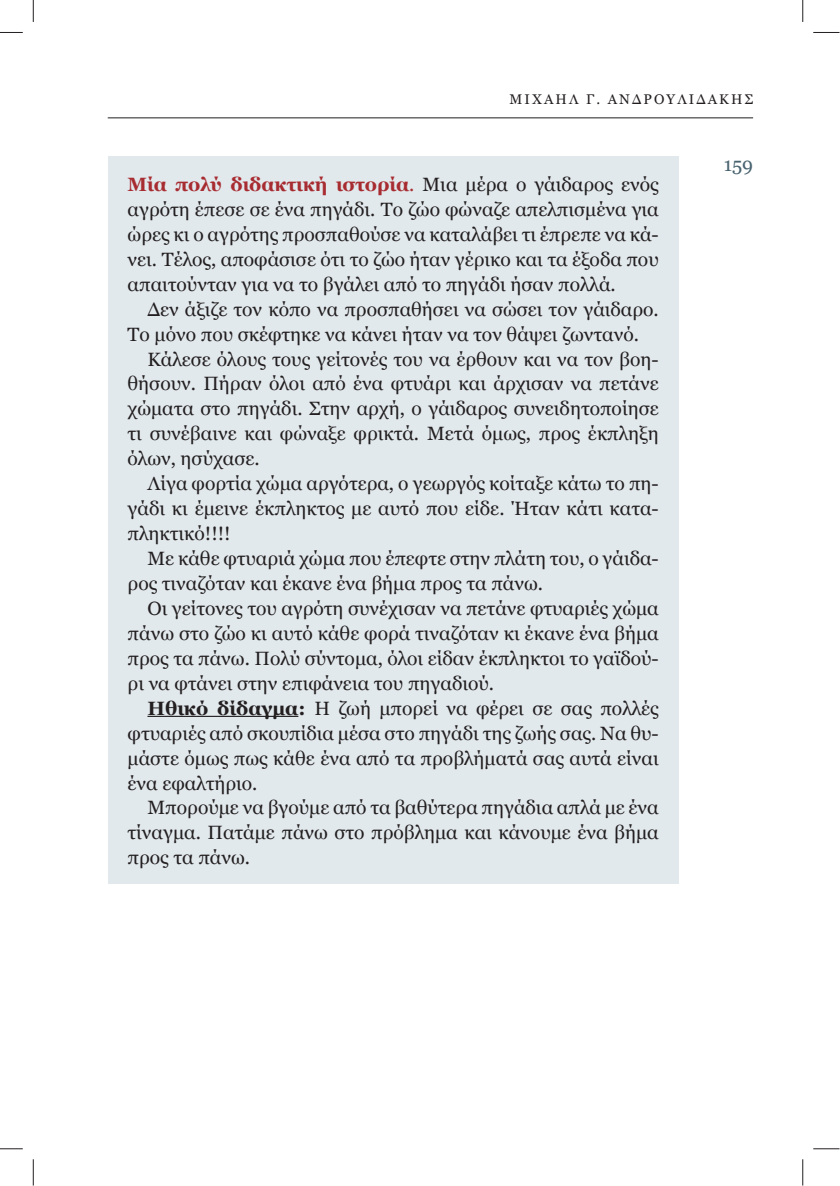
<style>
.page{position:relative;width:840px;height:1186px;background:#fff}
.page>*{position:absolute;margin:0;border:0;box-sizing:border-box;transform-origin:0 0}
.t1{font:19.25px/25px "Georgia";color:#231f20;text-align:justify}
.t2{font:19.25px "Georgia";color:#47626f}
.t3{font:14px "Georgia";letter-spacing:.15em;color:#231f20}
.s1{font-weight:700;color:#a72c31}
.s2{color:#a72c31}
.s3{font-weight:700}
</style>
<div class="page">
<hr style="left:108px;top:118px;width:645px;height:1px;background:#231f20">
<div style="left:108px;top:156px;width:570px;height:728px;background:#e2e9ed"></div>
<hr style="left:147px;top:716px;width:151px;height:1px;background:#231f20">
<svg style="left:0;top:32px;width:23px;height:1px"></svg>
<svg style="left:813px;top:32px;width:26px;height:1px"></svg>
<svg style="left:0;top:1148px;width:23px;height:1px"></svg>
<svg style="left:813px;top:1148px;width:26px;height:1px"></svg>
<svg style="left:33px;top:0;width:1px;height:22px"></svg>
<svg style="left:33px;top:1159px;width:1px;height:26px"></svg>
<svg style="left:802px;top:0;width:1px;height:22px"></svg>
<svg style="left:802px;top:1159px;width:1px;height:26px"></svg>
<p class="t3" style="left:509px;top:91px;width:245px">ΜΙΧΑΗΛ Γ. ΑΝΔΡΟΥΛΙΔΑΚΗΣ</p>
<p class="t1" style="left:128px;top:172px;width:532px"><span class="s1">Μία πολύ διδακτική ιστορία</span><span class="s2">.</span> Μια μέρα o γάιδαρος ενός αγρότη έπεσε σε ένα πηγάδι. Το ζώο φώναζε απελπισμένα για ώρες κι ο αγρότης προσπαθούσε να καταλάβει τι έπρεπε να κά&shy;νει. Τέλος, αποφάσισε ότι το ζώο ήταν γέρικο και τα έξοδα που απαιτούνταν για να το βγάλει από το πηγάδι ήσαν πολλά.</p>
<p class="t1" style="left:128px;top:296px;width:532px;text-indent:20px">Δεν άξιζε τον κόπο να προσπαθήσει να σώσει τον γάιδαρο.<br>Το μόνο που σκέφτηκε να κάνει ήταν να τον θάψει ζωντανό.</p>
<p class="t1" style="left:128px;top:346px;width:532px;text-indent:20px">Κάλεσε όλους τους γείτονές του να έρθουν και να τον βοη&shy;θήσουν. Πήραν όλοι από ένα φτυάρι και άρχισαν να πετάνε χώματα στο πηγάδι. Στην αρχή, ο γάιδαρος συνειδητοποίησε τι συνέβαινε και φώναξε φρικτά. Μετά όμως, προς έκπληξη όλων, ησύχασε.</p>
<p class="t1" style="left:128px;top:471px;width:532px;text-indent:20px">Λίγα φορτία χώμα αργότερα, ο γεωργός κοίταξε κάτω το πη&shy;γάδι κι έμεινε έκπληκτος με αυτό που είδε. Ήταν κάτι κατα&shy;πληκτικό!!!!</p>
<p class="t1" style="left:128px;top:546px;width:532px;text-indent:20px">Με κάθε φτυαριά χώμα που έπεφτε στην πλάτη του, ο γάιδα&shy;ρος τιναζόταν και έκανε ένα βήμα προς τα πάνω.</p>
<p class="t1" style="left:128px;top:596px;width:532px;text-indent:20px">Οι γείτονες του αγρότη συνέχισαν να πετάνε φτυαριές χώμα πάνω στο ζώο κι αυτό κάθε φορά τιναζόταν κι έκανε ένα βήμα προς τα πάνω. Πολύ σύντομα, όλοι είδαν έκπληκτοι το γαϊδού&shy;ρι να φτάνει στην επιφάνεια του πηγαδιού.</p>
<p class="t1" style="left:127px;top:695px;width:532px;text-indent:20px"><span class="s3">Ηθικό δίδαγμα:</span> Η ζωή μπορεί να φέρει σε σας πολλές φτυαριές από σκουπίδια μέσα στο πηγάδι της ζωής σας. Να θυ&shy;μάστε όμως πως κάθε ένα από τα προβλήματά σας αυτά είναι ένα εφαλτήριο.</p>
<p class="t1" style="left:128px;top:795px;width:532px;text-indent:20px">Μπορούμε να βγούμε από τα βαθύτερα πηγάδια απλά με ένα τίναγμα. Πατάμε πάνω στο πρόβλημα και κάνουμε ένα βήμα προς τα πάνω.</p>
<p class="t2" style="left:723px;top:153px;width:31px">159</p>
</div>
